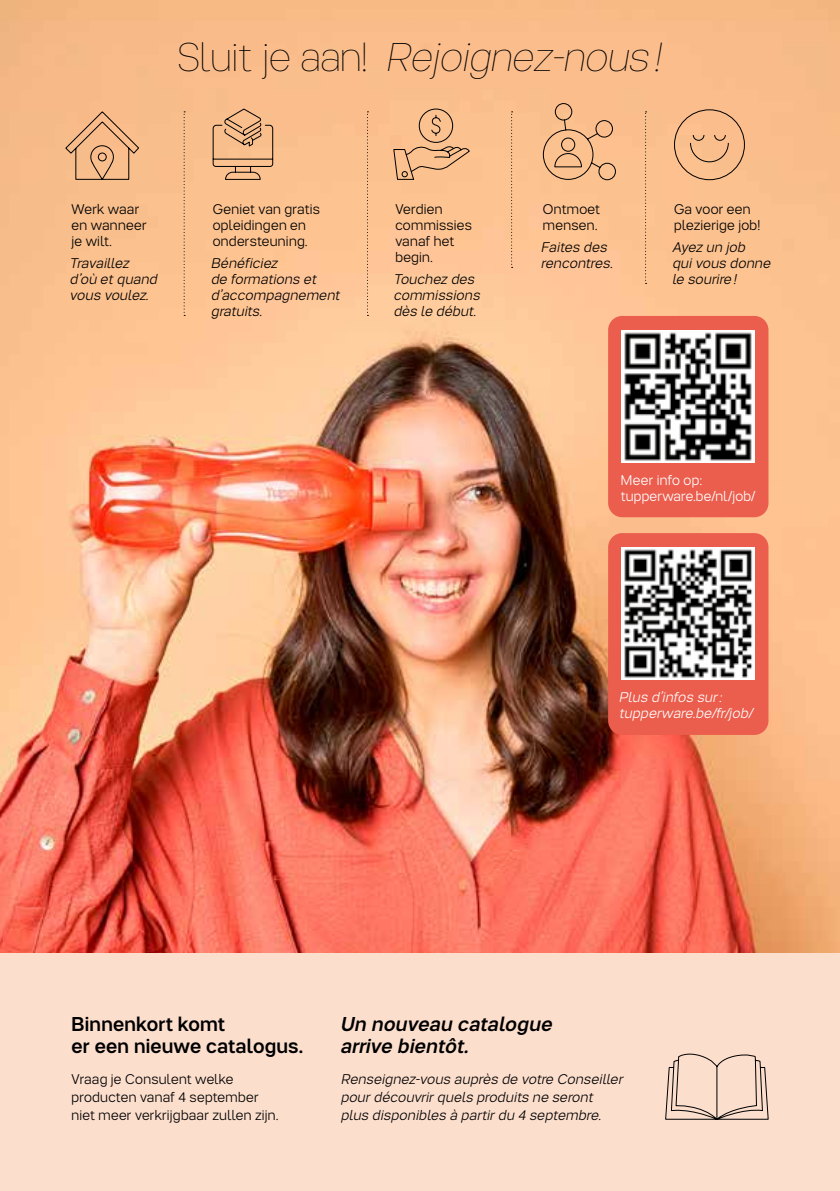
<style>
.page{position:relative;width:840px;height:1191px;background:#fff}
.page>*{position:absolute;margin:0;border:0;box-sizing:border-box;transform-origin:0 0}
.t1{font:italic 200 40px "Tupper PRO";color:#000}
.t2{font:500 20px/22px "Tupper PRO";letter-spacing:.01em;color:#000}
.t3{font:500 20px/22px "Tupper PR Oitalic";letter-spacing:.01em;color:#000}
.t4{font:300 14px/16px "Tupper PR Oitalic";letter-spacing:.025em;color:#000}
.t5{font:300 14px/16px "Tupper PRO";letter-spacing:.02em;color:#000}
.t6{font:300 14px/16px "Tupper PR Oitalic";letter-spacing:.025em;color:#fff}
.t7{font:300 14px/16px "Tupper PRO";letter-spacing:.01em;color:#fff}
.s1{font-style:normal}
</style>
<div class="page">
<div style="left:0;top:938px;width:839px;height:253px;background:#fcdecd"></div>
<img style="left:0;top:0;width:839px;height:952px">
<div style="left:607px;top:316px;width:161px;height:201px;background:#eb5d4d;border-radius:14px"></div>
<div style="left:607px;top:533px;width:161px;height:202px;background:#eb5d4d;border-radius:14px"></div>
<img style="left:621px;top:330px;width:133px;height:132px">
<img style="left:621px;top:547px;width:133px;height:133px">
<svg style="left:542px;top:103px;width:74px;height:78px;background:#e7b082"></svg>
<svg style="left:64px;top:110px;width:76px;height:73px;background:#e4ad7f"></svg>
<svg style="left:392px;top:108px;width:78px;height:72px;background:#e7b183"></svg>
<svg style="left:673px;top:109px;width:72px;height:72px;background:#ebb284"></svg>
<svg style="left:212px;top:108px;width:61px;height:72px;background:#dca87c"></svg>
<svg style="left:665px;top:1053px;width:103px;height:67px"></svg>
<svg style="left:183px;top:111px;width:2px;height:205px"></svg>
<svg style="left:367px;top:111px;width:1px;height:205px"></svg>
<svg style="left:511px;top:111px;width:1px;height:157px"></svg>
<svg style="left:644px;top:111px;width:2px;height:173px"></svg>
<h1 class="t1" style="left:177px;top:34px;width:486px"><span class="s1">Sluit je aan!</span> Rejoignez-nous !</h1>
<p class="t5" style="left:71px;top:200px;width:76px">Werk waar en wanneer je wilt.</p>
<p class="t4" style="left:71px;top:254px;width:89px">Travaillez d’où et quand vous voulez.</p>
<p class="t5" style="left:212px;top:200px;width:109px">Geniet van gratis opleidingen en ondersteuning.</p>
<p class="t4" style="left:212px;top:254px;width:130px">Bénéficiez<br>de formations et d’accompagnement gratuits.</p>
<p class="t5" style="left:395px;top:200px;width:78px">Verdien commissies vanaf het begin.</p>
<p class="t4" style="left:395px;top:270px;width:88px">Touchez des commissions dès le début.</p>
<p class="t5" style="left:542px;top:200px;width:59px">Ontmoet mensen.</p>
<p class="t4" style="left:542px;top:238px;width:73px">Faites des rencontres.</p>
<p class="t5" style="left:673px;top:200px;width:88px">Ga voor een plezierige job!</p>
<p class="t4" style="left:673px;top:238px;width:99px">Ayez un job<br>qui vous donne le sourire !</p>
<p class="t7" style="left:620px;top:471px;width:136px">Meer info op: tupperware.be/nl/job/</p>
<p class="t6" style="left:620px;top:687px;width:135px">Plus d’infos sur: tupperware.be/fr/job/</p>
<h2 class="t2" style="left:71px;top:1011px;width:233px">Binnenkort komt<br>er een nieuwe catalogus.</h2>
<p class="t5" style="left:71px;top:1068px;width:208px;line-height:18px">Vraag je Consulent welke producten vanaf 4 september niet meer verkrijgbaar zullen zijn.</p>
<h2 class="t3" style="left:342px;top:1011px;width:213px">Un nouveau catalogue arrive bientôt.</h2>
<p class="t4" style="left:342px;top:1068px;width:283px;line-height:18px">Renseignez-vous auprès de votre Conseiller pour découvrir quels produits ne seront plus disponibles à partir du 4 septembre.</p>
</div>
